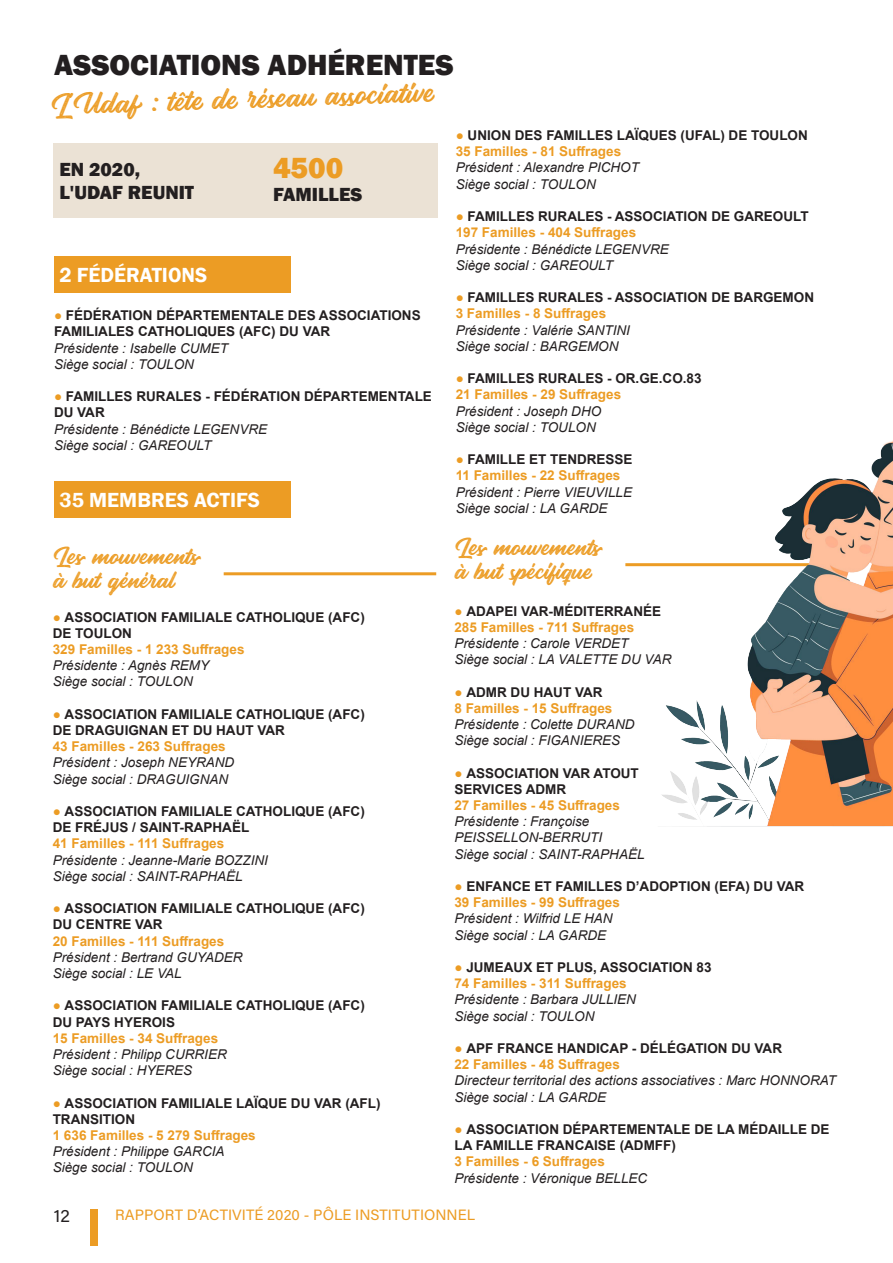
<style>
.page{position:relative;width:893px;height:1263px;background:#fff}
.page>*{position:absolute;margin:0;border:0;box-sizing:border-box;transform-origin:0 0}
.t1{font:800 30px "Franklin Gothic";color:#231f20}
.t2{font:800 30px "Franklin Gothic";color:#ec9c24}
.t3{font:24px "Rupture Stamp";color:#ec9c24}
.t4{font:600 21px "Franklin Gothic";color:#fff}
.t5{font:19.5px "Rupture Stamp";color:#ec9c24}
.t6{font:800 19.5px "Franklin Gothic";color:#231f20}
.t7{font:18px "Acumin Variable Concept";color:#231f20}
.t8{font:15px "Acumin Variable Concept";color:#ec9c24}
.t9{font:italic 13.5px/16.2px "Arial";color:#231f20}
.t10{font:700 13.5px/16.2px "Arial";color:#231f20}
.t11{font:700 13.5px "Arial";color:#ec9c24}
.s1{font-weight:400;color:#ec9c24}
</style>
<div class="page">
<div style="left:90px;top:1209px;width:7px;height:37px;background:#ec9c24"></div>
<div style="left:54px;top:481px;width:236px;height:37px;background:#ec9c24"></div>
<div style="left:53px;top:143px;width:384px;height:75px;background:#ebe2d5"></div>
<hr style="left:224px;top:572px;width:212px;height:3px;background:#ec9c24">
<div style="left:54px;top:256px;width:236px;height:37px;background:#ec9c24"></div>
<hr style="left:625px;top:563px;width:213px;height:3px;background:#ec9c24">
<img style="left:732px;top:441px;width:159px;height:378px">
<p class="t1" style="left:54px;top:46px;width:401px">ASSOCIATIONS ADHÉRENTES</p>
<p class="t3" style="left:52px;top:87px;width:385px;rotate:-2deg">L’Udaf : tête de réseau associative</p>
<p class="t6" style="left:59px;top:156px;width:82px">EN 2020,</p>
<p class="t6" style="left:59px;top:180px;width:136px">L'UDAF REUNIT</p>
<p class="t2" style="left:273px;top:148px;width:72px">4500</p>
<p class="t6" style="left:273px;top:182px;width:91px">FAMILLES</p>
<p class="t4" style="left:59px;top:262px;width:149px">2 FÉDÉRATIONS</p>
<p class="t10" style="left:54px;top:307px;width:368px"><span class="s1">●</span> FÉDÉRATION DÉPARTEMENTALE DES ASSOCIATIONS<br>FAMILIALES CATHOLIQUES (AFC) DU VAR</p>
<p class="t9" style="left:54px;top:340px;width:176px">Présidente : Isabelle CUMET</p>
<p class="t9" style="left:54px;top:356px;width:142px">Siège social : TOULON</p>
<p class="t10" style="left:54px;top:388px;width:379px"><span class="s1">●</span> FAMILLES RURALES - FÉDÉRATION DÉPARTEMENTALE<br>DU VAR</p>
<p class="t9" style="left:54px;top:421px;width:215px">Présidente : Bénédicte LEGENVRE</p>
<p class="t9" style="left:54px;top:437px;width:159px">Siège social : GAREOULT</p>
<p class="t4" style="left:59px;top:487px;width:202px">35 MEMBRES ACTIFS</p>
<p class="t5" style="left:54px;top:541px;width:146px">Les mouvements</p>
<p class="t5" style="left:54px;top:565px;width:123px">à but général</p>
<p class="t10" style="left:53px;top:609px;width:314px"><span class="s1">●</span> ASSOCIATION FAMILIALE CATHOLIQUE (AFC)</p>
<p class="t10" style="left:53px;top:625px;width:81px">DE TOULON</p>
<p class="t11" style="left:53px;top:640px;width:193px">329 Familles - 1 233 Suffrages</p>
<p class="t9" style="left:53px;top:657px;width:158px">Présidente : Agnès REMY</p>
<p class="t9" style="left:53px;top:674px;width:142px">Siège social : TOULON</p>
<p class="t10" style="left:53px;top:706px;width:314px"><span class="s1">●</span> ASSOCIATION FAMILIALE CATHOLIQUE (AFC)</p>
<p class="t10" style="left:53px;top:722px;width:234px">DE DRAGUIGNAN ET DU HAUT VAR</p>
<p class="t11" style="left:53px;top:737px;width:175px">43 Familles - 263 Suffrages</p>
<p class="t9" style="left:53px;top:755px;width:183px">Président : Joseph NEYRAND</p>
<p class="t9" style="left:53px;top:771px;width:177px">Siège social : DRAGUIGNAN</p>
<p class="t10" style="left:53px;top:803px;width:314px"><span class="s1">●</span> ASSOCIATION FAMILIALE CATHOLIQUE (AFC)</p>
<p class="t10" style="left:53px;top:819px;width:198px">DE FRÉJUS / SAINT-RAPHAËL</p>
<p class="t11" style="left:53px;top:834px;width:173px">41 Familles - 111 Suffrages</p>
<p class="t9" style="left:53px;top:852px;width:217px">Présidente : Jeanne-Marie BOZZINI</p>
<p class="t9" style="left:53px;top:868px;width:192px">Siège social : SAINT-RAPHAËL</p>
<p class="t10" style="left:53px;top:900px;width:314px"><span class="s1">●</span> ASSOCIATION FAMILIALE CATHOLIQUE (AFC)</p>
<p class="t10" style="left:53px;top:917px;width:111px">DU CENTRE VAR</p>
<p class="t11" style="left:53px;top:931px;width:173px">20 Familles - 111 Suffrages</p>
<p class="t9" style="left:53px;top:949px;width:191px">Président : Bertrand GUYADER</p>
<p class="t9" style="left:53px;top:965px;width:131px">Siège social : LE VAL</p>
<p class="t10" style="left:53px;top:998px;width:314px"><span class="s1">●</span> ASSOCIATION FAMILIALE CATHOLIQUE (AFC)</p>
<p class="t10" style="left:53px;top:1014px;width:124px">DU PAYS HYEROIS</p>
<p class="t11" style="left:53px;top:1028px;width:167px">15 Familles - 34 Suffrages</p>
<p class="t9" style="left:53px;top:1046px;width:176px">Président : Philipp CURRIER</p>
<p class="t9" style="left:53px;top:1062px;width:141px">Siège social : HYERES</p>
<p class="t10" style="left:53px;top:1095px;width:329px"><span class="s1">●</span> ASSOCIATION FAMILIALE LAÏQUE DU VAR (AFL)</p>
<p class="t10" style="left:53px;top:1111px;width:84px">TRANSITION</p>
<p class="t11" style="left:53px;top:1126px;width:205px">1 636 Familles - 5 279 Suffrages</p>
<p class="t9" style="left:53px;top:1143px;width:173px">Président : Philippe GARCIA</p>
<p class="t9" style="left:53px;top:1160px;width:142px">Siège social : TOULON</p>
<p class="t10" style="left:456px;top:127px;width:354px"><span class="s1">●</span> UNION DES FAMILLES LAÏQUES (UFAL) DE TOULON</p>
<p class="t11" style="left:456px;top:142px;width:167px">35 Familles - 81 Suffrages</p>
<p class="t9" style="left:456px;top:160px;width:185px">Président : Alexandre PICHOT</p>
<p class="t9" style="left:456px;top:176px;width:142px">Siège social : TOULON</p>
<p class="t10" style="left:456px;top:208px;width:354px"><span class="s1">●</span> FAMILLES RURALES - ASSOCIATION DE GAREOULT</p>
<p class="t11" style="left:456px;top:223px;width:182px">197 Familles - 404 Suffrages</p>
<p class="t9" style="left:456px;top:241px;width:215px">Présidente : Bénédicte LEGENVRE</p>
<p class="t9" style="left:456px;top:257px;width:159px">Siège social : GAREOULT</p>
<p class="t10" style="left:456px;top:289px;width:360px"><span class="s1">●</span> FAMILLES RURALES - ASSOCIATION DE BARGEMON</p>
<p class="t11" style="left:456px;top:304px;width:152px">3 Familles - 8 Suffrages</p>
<p class="t9" style="left:456px;top:322px;width:176px">Présidente : Valérie SANTINI</p>
<p class="t9" style="left:456px;top:338px;width:164px">Siège social : BARGEMON</p>
<p class="t10" style="left:456px;top:370px;width:247px"><span class="s1">●</span> FAMILLES RURALES - OR.GE.CO.83</p>
<p class="t11" style="left:456px;top:385px;width:167px">21 Familles - 29 Suffrages</p>
<p class="t9" style="left:456px;top:403px;width:147px">Président : Joseph DHO</p>
<p class="t9" style="left:456px;top:419px;width:142px">Siège social : TOULON</p>
<p class="t10" style="left:456px;top:451px;width:178px"><span class="s1">●</span> FAMILLE ET TENDRESSE</p>
<p class="t11" style="left:456px;top:466px;width:166px">11 Familles - 22 Suffrages</p>
<p class="t9" style="left:456px;top:484px;width:178px">Président : Pierre VIEUVILLE</p>
<p class="t9" style="left:456px;top:500px;width:153px">Siège social : LA GARDE</p>
<p class="t5" style="left:456px;top:532px;width:146px">Les mouvements</p>
<p class="t5" style="left:456px;top:556px;width:139px">à but spécifique</p>
<p class="t10" style="left:454px;top:603px;width:208px"><span class="s1">●</span> ADAPEI VAR-MÉDITERRANÉE</p>
<p class="t11" style="left:454px;top:617px;width:181px">285 Familles - 711 Suffrages</p>
<p class="t9" style="left:454px;top:635px;width:176px">Présidente : Carole VERDET</p>
<p class="t9" style="left:454px;top:651px;width:219px">Siège social : LA VALETTE DU VAR</p>
<p class="t10" style="left:454px;top:684px;width:150px"><span class="s1">●</span> ADMR DU HAUT VAR</p>
<p class="t11" style="left:454px;top:698px;width:159px">8 Familles - 15 Suffrages</p>
<p class="t9" style="left:454px;top:716px;width:182px">Présidente : Colette DURAND</p>
<p class="t9" style="left:454px;top:732px;width:167px">Siège social : FIGANIERES</p>
<p class="t10" style="left:454px;top:765px;width:186px"><span class="s1">●</span> ASSOCIATION VAR ATOUT<br>SERVICES ADMR</p>
<p class="t11" style="left:454px;top:796px;width:167px">27 Familles - 45 Suffrages</p>
<p class="t9" style="left:454px;top:813px;width:149px">Présidente : Françoise<br>PEISSELLON-BERRUTI</p>
<p class="t9" style="left:454px;top:846px;width:192px">Siège social : SAINT-RAPHAËL</p>
<p class="t10" style="left:454px;top:878px;width:351px"><span class="s1">●</span> ENFANCE ET FAMILLES D’ADOPTION (EFA) DU VAR</p>
<p class="t11" style="left:454px;top:893px;width:167px">39 Familles - 99 Suffrages</p>
<p class="t9" style="left:454px;top:911px;width:160px">Président : Wilfrid LE HAN</p>
<p class="t9" style="left:454px;top:927px;width:153px">Siège social : LA GARDE</p>
<p class="t10" style="left:454px;top:959px;width:259px"><span class="s1">●</span> JUMEAUX ET PLUS, ASSOCIATION 83</p>
<p class="t11" style="left:454px;top:974px;width:174px">74 Familles - 311 Suffrages</p>
<p class="t9" style="left:454px;top:992px;width:183px">Présidente : Barbara JULLIEN</p>
<p class="t9" style="left:454px;top:1008px;width:142px">Siège social : TOULON</p>
<p class="t10" style="left:454px;top:1040px;width:329px"><span class="s1">●</span> APF FRANCE HANDICAP - DÉLÉGATION DU VAR</p>
<p class="t11" style="left:454px;top:1055px;width:167px">22 Familles - 48 Suffrages</p>
<p class="t9" style="left:454px;top:1073px;width:383px">Directeur territorial des actions associatives : Marc HONNORAT</p>
<p class="t9" style="left:454px;top:1089px;width:153px">Siège social : LA GARDE</p>
<p class="t10" style="left:454px;top:1121px;width:377px"><span class="s1">●</span> ASSOCIATION DÉPARTEMENTALE DE LA MÉDAILLE DE<br>LA FAMILLE FRANCAISE (ADMFF)</p>
<p class="t11" style="left:454px;top:1152px;width:152px">3 Familles - 6 Suffrages</p>
<p class="t9" style="left:454px;top:1170px;width:194px">Présidente : Véronique BELLEC</p>
<h3 class="t7" style="left:54px;top:1203px;width:18px">12</h3>
<p class="t8" style="left:115px;top:1204px;width:362px">RAPPORT D’ACTIVITÉ 2020 - PÔLE INSTITUTIONNEL</p>
</div>
